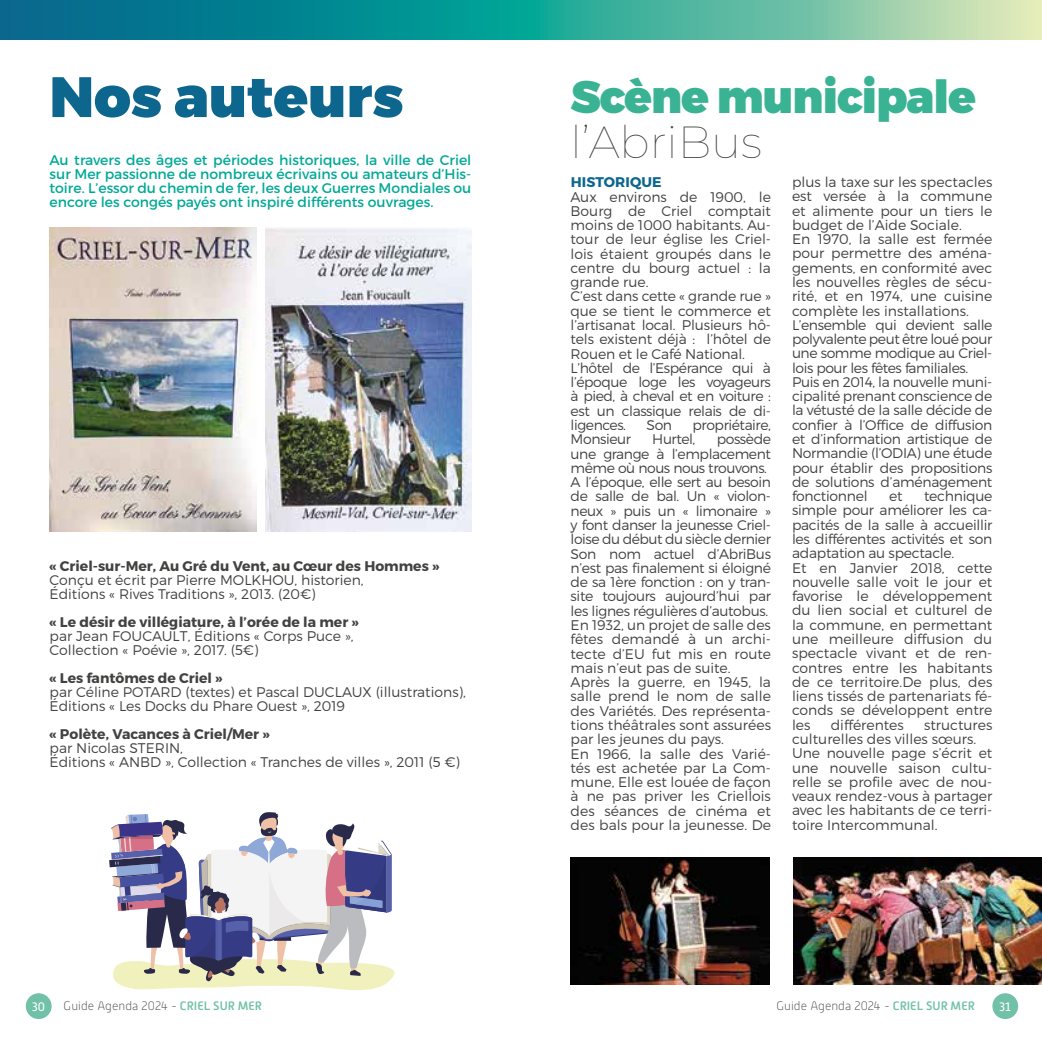
<style>
.page{position:relative;width:1042px;height:1042px;background:#fff}
.page>*{position:absolute;margin:0;border:0;box-sizing:border-box;transform-origin:0 0}
.t1{font:900 56.88px "Montserrat";color:#0d668e}
.t2{font:900 45.5px "Montserrat";letter-spacing:-.02em;color:#3ab394}
.t3{font:100 44.98px "Montserrat";color:#424241}
.t4{font:300 14px/14.3px "Montserrat";color:#424241}
.t5{font:300 14px/14.3px "Montserrat";letter-spacing:-.02em;color:#424241}
.t6{font:14px/14px "Montserrat";color:#02a996;text-align:justify}
.t7{font:700 14px "Montserrat";color:#424241}
.t8{font:300 14px "Montserrat";letter-spacing:-.03em;color:#424241}
.t9{font:700 14px "Montserrat";letter-spacing:.01em;color:#0d668e}
.t10{font:100 12.25px "Alwyn New";color:#424241}
.t11{font:12.25px "Alwyn New";color:#fff}
.s1{font-weight:500;color:#71c1a8}
</style>
<div class="page">
<div style="left:26px;top:993px;width:26px;height:26px;background:#71c1a8;border-radius:50%"></div>
<div style="left:992px;top:993px;width:26px;height:26px;background:#71c1a8;border-radius:50%"></div>
<svg style="left:0;top:0;width:1042px;height:40px;background:#3ba39b"></svg>
<img style="left:50px;top:228px;width:206px;height:303px">
<img style="left:266px;top:228px;width:205px;height:303px">
<svg style="left:109px;top:812px;width:286px;height:178px"></svg>
<img style="left:570px;top:857px;width:199px;height:128px">
<img style="left:794px;top:857px;width:248px;height:127px">
<h1 class="t1" style="left:50px;top:61px;width:356px">Nos auteurs</h1>
<p class="t6" style="left:50px;top:153px;width:423px">Au travers des âges et périodes historiques, la ville de Criel sur Mer passionne de nombreux écrivains ou amateurs d’His&shy;toire. L’essor du chemin de fer, les deux Guerres Mondiales ou encore les congés payés ont inspiré différents ouvrages.</p>
<p class="t7" style="left:50px;top:557px;width:391px">« Criel-sur-Mer, Au Gré du Vent, au Cœur des Hommes »</p>
<p class="t4" style="left:50px;top:573px;width:316px">Conçu et écrit par Pierre MOLKHOU, historien,<br>Éditions « Rives Traditions », 2013. (20€)</p>
<p class="t7" style="left:50px;top:613px;width:311px">« Le désir de villégiature, à l’orée de la mer »</p>
<p class="t4" style="left:50px;top:629px;width:305px">par Jean FOUCAULT, Éditions « Corps Puce »,<br>Collection « Poévie », 2017. (5€)</p>
<p class="t7" style="left:50px;top:669px;width:174px">« Les fantômes de Criel »</p>
<p class="t4" style="left:50px;top:685px;width:418px">par Céline POTARD (textes) et Pascal DUCLAUX (illustrations),<br>Éditions « Les Docks du Phare Ouest », 2019</p>
<p class="t7" style="left:50px;top:725px;width:221px">« Polète, Vacances à Criel/Mer »</p>
<p class="t4" style="left:50px;top:741px;width:412px">par Nicolas STERIN,<br>Éditions « ANBD », Collection « Tranches de villes », 2011 (5 €)</p>
<h2 class="t2" style="left:570px;top:68px;width:407px">Scène municipale</h2>
<h3 class="t3" style="left:570px;top:112px;width:193px">l’AbriBus</h3>
<p class="t9" style="left:571px;top:174px;width:93px">HISTORIQUE</p>
<p class="t4" style="left:570px;top:189px;width:202px">Aux environs de 1900, le<br>Bourg de Criel comptait moins de 1000 habitants. Au&shy;tour de leur église les Criel&shy;lois étaient groupés dans le centre du bourg actuel : la grande rue.<br>C’est dans cette « grande rue » que se tient le commerce et l’artisanat local. Plusieurs hô&shy;tels existent déjà : l’hôtel de<br>Rouen et le Café National.<br>L’hôtel de l’Espérance qui à l’époque loge les voyageurs à pied, à cheval et en voiture : est un classique relais de di&shy;ligences.</p>
<p class="t4" style="left:646px;top:418px;width:27px">Son</p>
<p class="t8" style="left:692px;top:416px;width:80px">propriétaire,</p>
<p class="t4" style="left:570px;top:432px;width:202px;text-indent:146px">possède une grange à l’emplacement même où nous nous trouvons.<br>A l’époque, elle sert au besoin de salle de bal. Un « violon&shy;neux » puis un « limonaire » y font danser la jeunesse Criel&shy;loise du début du siècle dernier<br>Son nom actuel d’AbriBus n’est pas finalement si éloigné de sa 1ère fonction : on y tran&shy;site toujours aujourd’hui par les lignes régulières d’autobus.<br>En 1932, un projet de salle des fêtes demandé à un archi&shy;tecte d’EU fut mis en route mais n’eut pas de suite.<br>Après la guerre, en 1945, la salle prend le nom de salle des Variétés. Des représenta&shy;tions théâtrales sont assurées par les jeunes du pays.<br>En 1966, la salle des Varié&shy;tés est achetée par La Com&shy;mune, Elle est louée de façon à ne pas priver les Criellois des séances de cinéma et des bals pour la jeunesse. De</p>
<p class="t8" style="left:570px;top:431px;width:62px">Monsieur</p>
<p class="t4" style="left:652px;top:432px;width:45px">Hurtel,</p>
<p class="t5" style="left:792px;top:175px;width:202px">plus la taxe sur les spectacles est versée à la commune et alimente pour un tiers le budget de l’Aide Sociale.<br>En 1970, la salle est fermée pour permettre des aména&shy;gements, en conformité avec les nouvelles règles de sécu&shy;rité, et en 1974, une cuisine complète les installations.<br>L’ensemble qui devient salle polyvalente peut être loué pour une somme modique au Criel&shy;lois pour les fêtes familiales.<br>Puis en 2014, la nouvelle muni&shy;cipalité prenant conscience de la vétusté de la salle décide de confier à l’Office de diffusion et d’information artistique de<br>Normandie (l’ODIA) une étude pour établir des propositions de solutions d’aménagement fonctionnel</p>
<p class="t4" style="left:792px;top:489px;width:202px;text-indent:132px">technique simple pour améliorer les ca&shy;pacités de la salle à accueillir les différentes activités et son adaptation au spectacle.<br>Et en Janvier 2018, cette nouvelle salle voit le jour et favorise le développement du lien social et culturel de la commune, en permettant une meilleure diffusion du spectacle vivant et de ren&shy;contres entre les habitants de ce territoire.De plus, des liens tissés de partenariats fé&shy;conds se développent entre les</p>
<p class="t4" style="left:889px;top:489px;width:15px">et</p>
<p class="t4" style="left:831px;top:717px;width:75px">différentes</p>
<p class="t4" style="left:792px;top:717px;width:202px;text-indent:132px">structures culturelles des villes sœurs.<br>Une nouvelle page s’écrit et une nouvelle saison cultu&shy;relle se profile avec de nou&shy;veaux rendez-vous à partager avec les habitants de ce terri&shy;toire Intercommunal.</p>
<p class="t11" style="left:32px;top:999px;width:14px">30</p>
<p class="t10" style="left:64px;top:999px;width:200px">Guide Agenda 2024 - <span class="s1">CRIEL SUR MER</span></p>
<p class="t10" style="left:776px;top:999px;width:200px">Guide Agenda 2024 - <span class="s1">CRIEL SUR MER</span></p>
<p class="t11" style="left:999px;top:999px;width:13px">31</p>
</div>
